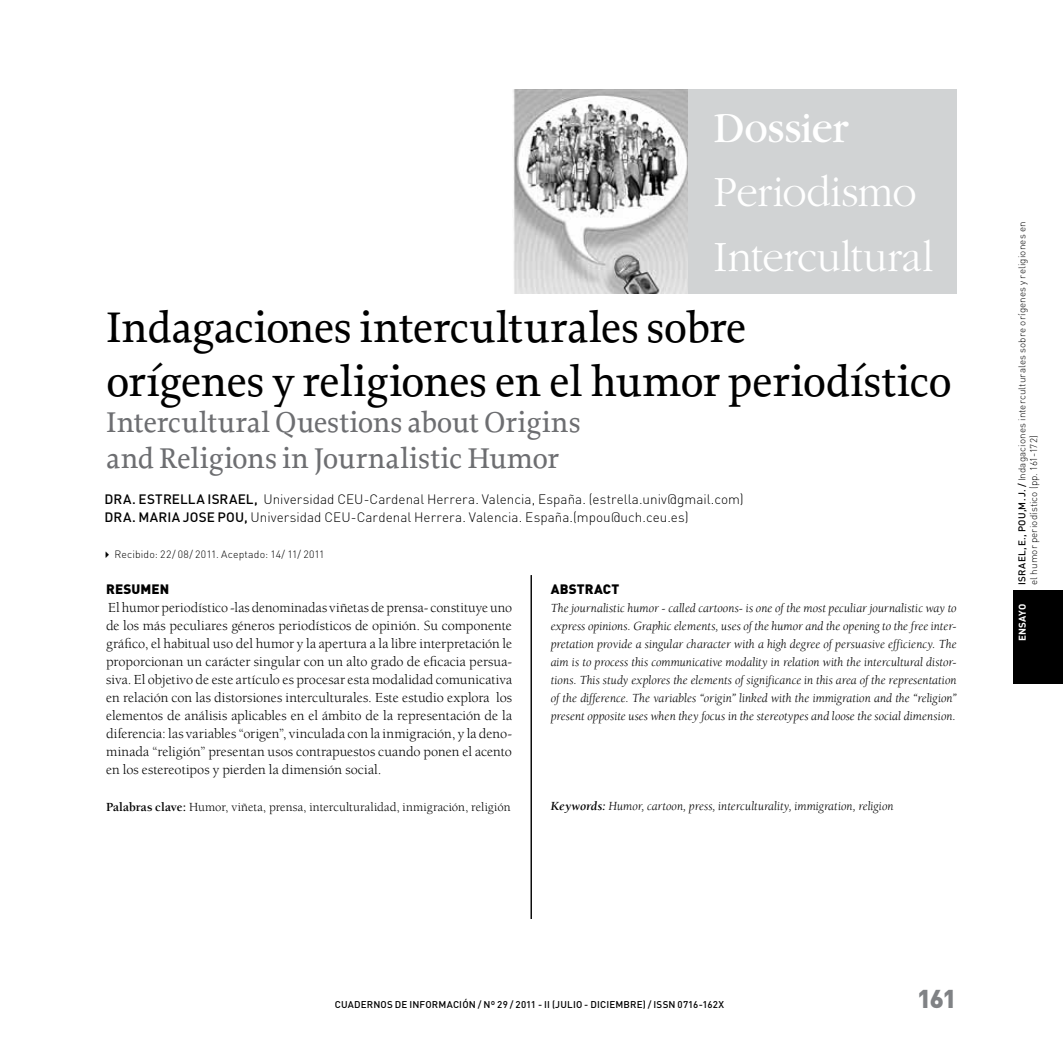
<style>
.page{position:relative;width:1063px;height:1063px;background:#fff}
.page>*{position:absolute;margin:0;border:0;box-sizing:border-box;transform-origin:0 0}
.t1{font:500 45px/54px "Proforma";letter-spacing:-.01em;color:#000}
.t2{font:300 45px/64.5px "Garamond";letter-spacing:-.005em;color:#fff;scale:.95 1}
.t3{font:45px "Garamond";letter-spacing:-.005em;color:#fff;scale:.95 1}
.t4{font:500 30px/36px "Proforma";letter-spacing:-.005em;color:#6d6e71}
.t5{font:900 25.5px "DIN";color:#808285}
.t6{font:14.25px/18px "Berkeley Std";color:#000;text-align:justify}
.t7{font:300 13.5px/18px "DIN";color:#000}
.t8{font:900 13.5px "DIN";letter-spacing:.01em;color:#000}
.t9{font:italic 12.75px/18px "Berkeley Std";color:#000;text-align:justify}
.t10{font:12.75px "Berkeley Std";letter-spacing:.005em;color:#000}
.t11{font:300 10.5px "DIN";letter-spacing:.015em;color:#000}
.t12{font:300 9.75px/11.7px "DIN";letter-spacing:.015em;color:#000}
.t13{font:500 9.75px "DIN";letter-spacing:.02em;color:#000}
.t14{font:700 9.75px "DIN";letter-spacing:.015em;color:#fff}
.s1{font-weight:500}
.s2{font-weight:700}
</style>
<div class="page">
<hr style="left:531px;top:575px;width:1px;height:344px;background:#000">
<div style="left:1013px;top:591px;width:50px;height:93px;background:#000"></div>
<div style="left:680px;top:89px;width:277px;height:205px;background:#d1d3d4"></div>
<img style="left:513px;top:89px;width:175px;height:205px">
<h1 class="t3" style="left:714px;top:104px;width:143px">Dossier</h1>
<h1 class="t2" style="left:714px;top:161px;width:233px">Periodismo<br>Intercultural</h1>
<h1 class="t1" style="left:106px;top:300px;width:847px">Indagaciones interculturales sobre<br>orígenes y religiones en el humor periodístico</h1>
<h2 class="t4" style="left:106px;top:404px;width:476px">Intercultural Questions about Origins and Religions in Journalistic Humor</h2>
<p class="t7" style="left:105px;top:490px;width:641px"><span class="s1">DRA. ESTRELLA ISRAEL,</span> Universidad CEU-Cardenal Herrera. Valencia, España. (estrella.univ@gmail.com)<br><span class="s1">DRA. MARIA JOSE POU,</span> Universidad CEU-Cardenal Herrera. Valencia. España.(mpou@uch.ceu.es)</p>
<p class="t11" style="left:115px;top:548px;width:212px">Recibido: 22/ 08/ 2011. Aceptado: 14/ 11/ 2011</p>
<p class="t8" style="left:106px;top:580px;width:65px">RESUMEN</p>
<p class="t6" style="left:106px;top:599px;width:408px">El humor periodístico -las denominadas viñetas de prensa- constituye uno de los más peculiares géneros periodísticos de opinión. Su componente gráfico, el habitual uso del humor y la apertura a la libre interpretación le proporcionan un carácter singular con un alto grado de eficacia persua&shy;siva. El objetivo de este artículo es procesar esta modalidad comunicativa en relación con las distorsiones interculturales. Este estudio explora los elementos de análisis aplicables en el ámbito de la representación de la diferencia: las variables “origen”, vinculada con la inmigración, y la deno&shy;minada “religión” presentan usos contrapuestos cuando ponen el acento en los estereotipos y pierden la dimensión social.</p>
<p class="t10" style="left:106px;top:800px;width:406px"><span class="s2">Palabras clave:</span> Humor, viñeta, prensa, interculturalidad, inmigración, religión</p>
<p class="t8" style="left:551px;top:580px;width:70px">ABSTRACT</p>
<p class="t9" style="left:551px;top:599px;width:408px">The journalistic humor - called cartoons- is one of the most peculiar journalistic way to express opinions. Graphic elements, uses of the humor and the opening to the free inter&shy;pretation provide a singular character with a high degree of persuasive efficiency. The aim is to process this communicative modality in relation with the intercultural distor&shy;tions. This study explores the elements of significance in this area of the representation of the difference. The variables “origin” linked with the immigration and the “religion” present opposite uses when they focus in the stereotypes and loose the social dimension.</p>
<p class="t9" style="left:551px;top:797px;width:345px"><span class="s2">Keywords:</span> Humor, cartoon, press, interculturality, immigration, religion</p>
<p class="t12" style="left:1016px;top:585px;width:365px;rotate:-90deg"><span class="s1">ISRAEL, E., POU,M. J. /</span> Indagaciones interculturales sobre orígenes y religiones en el humor periodístico (pp. 161-172)</p>
<p class="t14" style="left:1016px;top:641px;width:39px;rotate:-90deg">Ensayo</p>
<p class="t13" style="left:335px;top:998px;width:262px">CUADERNOS DE INFORMACIÓN / Nº 29 / 2011 - II (JU LIO - DICIEM</p>
<p class="t13" style="left:623px;top:998px;width:102px">BRE) / ISSN 0716-162X</p>
<h3 class="t5" style="left:917px;top:982px;width:41px">161</h3>
</div>
